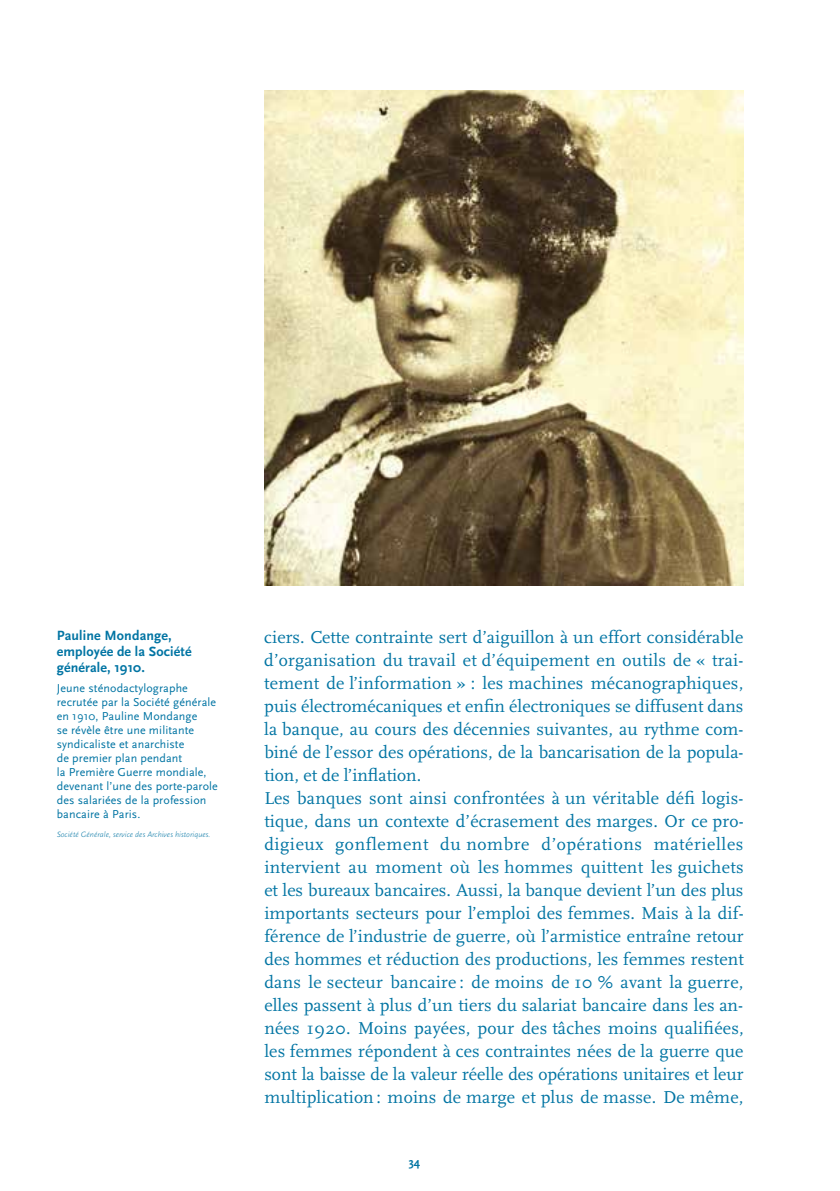
<style>
.page{position:relative;width:840px;height:1191px;background:#fff}
.page>*{position:absolute;margin:0;border:0;box-sizing:border-box;transform-origin:0 0}
.t1{font:18px/23px "Scala";letter-spacing:.01em;color:#0074a3}
.t2{font:700 14px/16px "Scala Sans";letter-spacing:.01em;color:#0074a3}
.t3{font:12px/14px "Scala Sans";letter-spacing:.01em;color:#0074a3}
.t4{font:700 12px "Scala Sans";color:#0074a3}
.t5{font:italic 300 8px "Scala Sans";color:#0074a3}
</style>
<div class="page">
<img style="left:264px;top:91px;width:479px;height:494px">
<p class="t2" style="left:57px;top:627px;width:136px">Pauline Mondange, employée de la Société générale, 1910.</p>
<p class="t3" style="left:57px;top:681px;width:162px">Jeune sténodactylographe recrutée par la Société générale en 1910, Pauline Mondange<br>se révèle être une militante syndicaliste et anarchiste<br>de premier plan pendant<br>la Première Guerre mondiale, devenant l’une des porte-parole des salariées de la profession bancaire à Paris.</p>
<p class="t5" style="left:57px;top:829px;width:155px">Société Générale, service des Archives historiques.</p>
<p class="t1" style="left:264px;top:626px;width:480px">ciers. Cette contrainte sert d’aiguillon à un effort considérable d’organisation du travail et d’équipement en outils de « trai&shy;tement de l’information » : les machines mécanographiques, puis électromécaniques et enfin électroniques se diffusent dans la banque, au cours des décennies suivantes, au rythme com&shy;biné de l’essor des opérations, de la bancarisation de la popula&shy;tion, et de l’inflation.<br>Les banques sont ainsi confrontées à un véritable défi logis&shy;tique, dans un contexte d’écrasement des marges. Or ce pro&shy;digieux gonflement du nombre d’opérations matérielles intervient au moment où les hommes quittent les guichets et les bureaux bancaires. Aussi, la banque devient l’un des plus importants secteurs pour l’emploi des femmes. Mais à la dif&shy;férence de l’industrie de guerre, où l’armistice entraîne retour des hommes et réduction des productions, les femmes restent dans le secteur bancaire : de moins de 10 % avant la guerre, elles passent à plus d’un tiers du salariat bancaire dans les an&shy;nées 1920. Moins payées, pour des tâches moins qualifiées, les femmes répondent à ces contraintes nées de la guerre que sont la baisse de la valeur réelle des opérations unitaires et leur multiplication : moins de marge et plus de masse. De même,</p>
<p class="t4" style="left:408px;top:1155px;width:13px">34</p>
</div>
